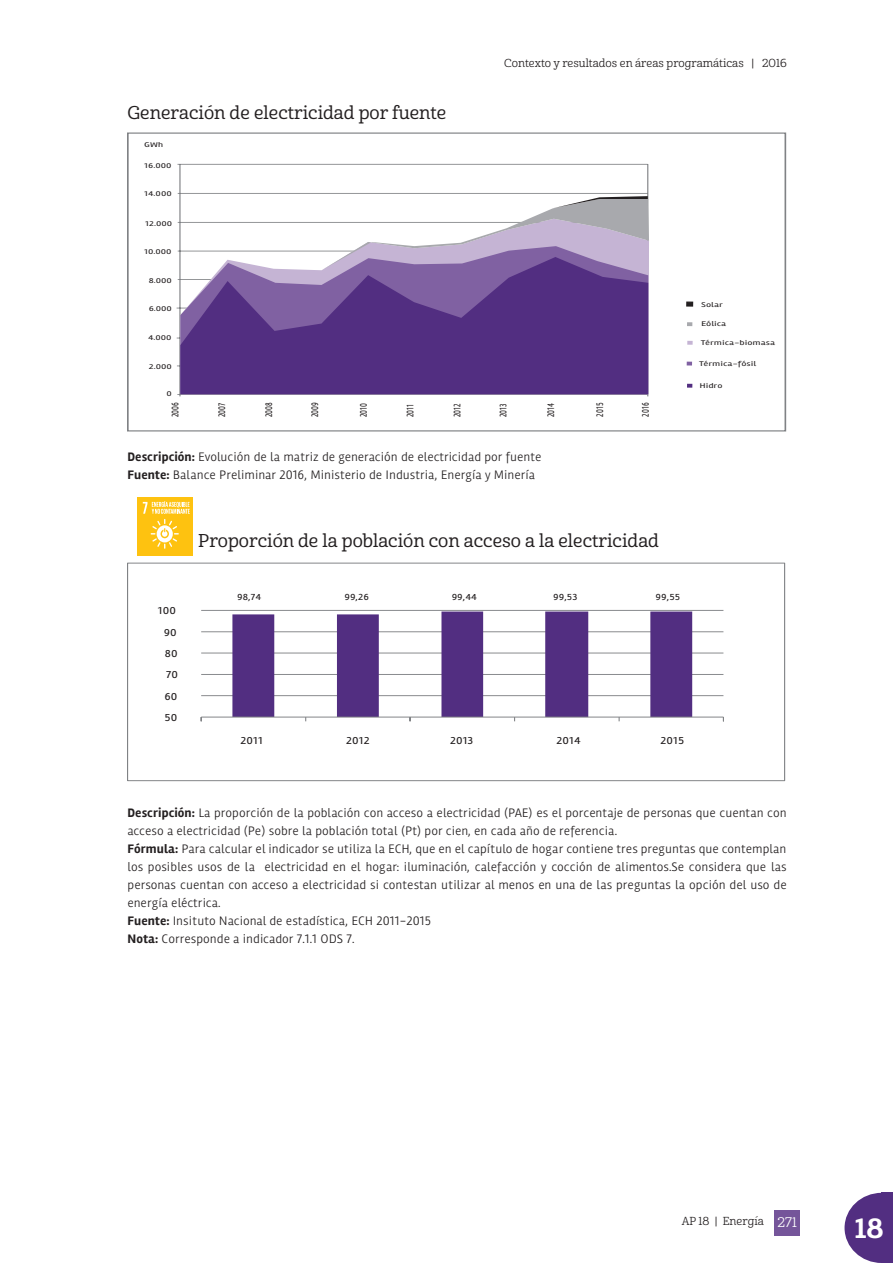
<style>
.page{position:relative;width:893px;height:1263px;background:#fff}
.page>*{position:absolute;margin:0;border:0;box-sizing:border-box;transform-origin:0 0}
.t1{font:27px "Cabrito Nor Bol";color:#fff}
.Cuadro_título{font:18px "Cabrito Nor Med";color:#231f20}
.Cuadro_fuente{font:12.75px/18px "Rambla Libro Libro";color:#231f20}
.t2{font:11.25px "Cabrito Nor Reg";color:#231f20}
.t3{font:10.35px "Rambla";color:#231f20;scale:1.16 1}
.t4{font:9.9px "Rambla";color:#231f20;scale:.72 1}
.t5{font:9.15px "Rambla";color:#231f20;scale:1.16 1}
.t6{font:7.05px "Rambla";color:#231f20;scale:1.38 1}
.s1{font-family:"Rambla Oscura"}
.s2{font-size:13.5px;color:#fff}
</style>
<div class="page">
<svg style="left:844px;top:1193px;width:37px;height:70px"></svg>
<div style="left:881px;top:1193px;width:12px;height:70px;background:#522e81"></div>
<div style="left:774px;top:1210px;width:26px;height:25px;background:#75559a"></div>
<hr style="left:177px;top:394px;width:471px;height:1px;background:#808285">
<hr style="left:180px;top:164px;width:1px;height:232px;background:#808285">
<hr style="left:647px;top:164px;width:1px;height:232px;background:#808285">
<hr style="left:177px;top:164px;width:471px;height:1px;background:#808285">
<hr style="left:177px;top:366px;width:470px;height:1px;background:#808285">
<hr style="left:178px;top:279px;width:470px;height:1px;background:#808285">
<hr style="left:178px;top:193px;width:470px;height:1px;background:#808285">
<hr style="left:178px;top:222px;width:470px;height:1px;background:#808285">
<hr style="left:178px;top:251px;width:470px;height:1px;background:#808285">
<hr style="left:177px;top:308px;width:470px;height:1px;background:#808285">
<hr style="left:177px;top:338px;width:470px;height:1px;background:#808285">
<svg style="left:180px;top:246px;width:142px;height:11px"></svg>
<svg style="left:180px;top:257px;width:468px;height:137px;background:#63428d"></svg>
<svg style="left:322px;top:196px;width:327px;height:74px"></svg>
<div style="left:686px;top:301px;width:7px;height:6px;border:1px solid #231f20"></div>
<svg style="left:687px;top:384px;width:5px;height:4px"></svg>
<svg style="left:687px;top:362px;width:5px;height:3px"></svg>
<svg style="left:687px;top:341px;width:6px;height:4px"></svg>
<svg style="left:687px;top:322px;width:5px;height:4px"></svg>
<div style="left:128px;top:563px;width:657px;height:218px;border:1px solid #808285"></div>
<hr style="left:201px;top:610px;width:522px;height:1px;background:#808285">
<hr style="left:201px;top:631px;width:522px;height:1px;background:#808285">
<hr style="left:201px;top:653px;width:522px;height:1px;background:#808285">
<hr style="left:201px;top:674px;width:522px;height:1px;background:#808285">
<hr style="left:201px;top:695px;width:522px;height:1px;background:#808285">
<svg style="left:232px;top:611px;width:460px;height:105px"></svg>
<hr style="left:201px;top:716px;width:522px;height:2px;background:#808285">
<div style="left:137px;top:497px;width:55px;height:58px;background:#fec210"></div>
<svg style="left:143px;top:501px;width:47px;height:48px"></svg>
<p class="Cuadro_título" style="left:128px;top:102px;width:320px">Generación de electricidad por fuente</p>
<p class="t6" style="left:144px;top:140px;width:16px">GWh</p>
<p class="t6" style="left:144px;top:161px;width:21px">16.000</p>
<p class="t6" style="left:144px;top:190px;width:21px">14.000</p>
<p class="t6" style="left:145px;top:219px;width:21px">12.000</p>
<p class="t6" style="left:144px;top:248px;width:21px">10.000</p>
<p class="t6" style="left:149px;top:276px;width:18px">8.000</p>
<p class="t6" style="left:149px;top:304px;width:18px">6.000</p>
<p class="t6" style="left:148px;top:334px;width:19px">4.000</p>
<p class="t6" style="left:149px;top:362px;width:18px">2.000</p>
<p class="t6" style="left:166px;top:390px;width:5px">0</p>
<p class="t2" style="left:504px;top:56px;width:284px">Contexto y resultados en áreas programáticas | 2016</p>
<p class="t6" style="left:701px;top:300px;width:17px">Solar</p>
<p class="t6" style="left:701px;top:319px;width:20px">Eólica</p>
<p class="t6" style="left:701px;top:338px;width:55px">Térmica-biomasa</p>
<p class="t6" style="left:699px;top:359px;width:43px">Térmica-fósil</p>
<p class="t6" style="left:699px;top:382px;width:18px">Hidro</p>
<p class="t4" style="left:169px;top:417px;width:22px;rotate:-90deg">2006</p>
<p class="t4" style="left:216px;top:417px;width:21px;rotate:-90deg">2007</p>
<p class="t4" style="left:263px;top:417px;width:22px;rotate:-90deg">2008</p>
<p class="t4" style="left:309px;top:417px;width:22px;rotate:-90deg">2009</p>
<p class="t4" style="left:358px;top:417px;width:21px;rotate:-90deg">2010</p>
<p class="t4" style="left:404px;top:417px;width:20px;rotate:-90deg">2011</p>
<p class="t4" style="left:451px;top:417px;width:21px;rotate:-90deg">2012</p>
<p class="t4" style="left:497px;top:417px;width:21px;rotate:-90deg">2013</p>
<p class="t4" style="left:545px;top:417px;width:21px;rotate:-90deg">2014</p>
<p class="t4" style="left:594px;top:417px;width:21px;rotate:-90deg">2015</p>
<p class="t4" style="left:640px;top:417px;width:21px;rotate:-90deg">2016</p>
<p class="Cuadro_fuente" style="left:128px;top:448px;width:415px"><span class="s1">Descripción:</span> Evolución de la matriz de generación de electricidad por fuente</p>
<p class="Cuadro_fuente" style="left:128px;top:466px;width:409px"><span class="s1">Fuente:</span> Balance Preliminar 2016, Ministerio de Industria, Energía y Minería</p>
<p class="Cuadro_título" style="left:198px;top:530px;width:462px">Proporción de la población con acceso a la electricidad</p>
<p class="t3" style="left:158px;top:605px;width:17px">100</p>
<p class="t3" style="left:164px;top:626px;width:13px">90</p>
<p class="t3" style="left:165px;top:647px;width:12px">80</p>
<p class="t3" style="left:166px;top:669px;width:12px">70</p>
<p class="t3" style="left:164px;top:690px;width:13px">60</p>
<p class="t3" style="left:165px;top:711px;width:12px">50</p>
<p class="t5" style="left:237px;top:591px;width:22px">98,74</p>
<p class="t5" style="left:344px;top:591px;width:23px">99,26</p>
<p class="t5" style="left:452px;top:591px;width:23px">99,44</p>
<p class="t5" style="left:553px;top:591px;width:22px">99,53</p>
<p class="t5" style="left:656px;top:591px;width:23px">99,55</p>
<p class="t3" style="left:241px;top:734px;width:21px">2011</p>
<p class="t3" style="left:346px;top:734px;width:22px">2012</p>
<p class="t3" style="left:450px;top:734px;width:22px">2013</p>
<p class="t3" style="left:557px;top:734px;width:22px">2014</p>
<p class="t3" style="left:661px;top:734px;width:22px">2015</p>
<p class="Cuadro_fuente" style="left:128px;top:804px;width:661px"><span class="s1">Descripción:</span> La proporción de la población con acceso a electricidad (PAE) es el porcentaje de personas que cuentan con acceso a electricidad (Pe) sobre la población total (Pt) por cien, en cada año de referencia.</p>
<p class="Cuadro_fuente" style="left:128px;top:840px;width:661px;text-align:justify"><span class="s1">Fórmula:</span> Para calcular el indicador se utiliza la ECH, que en el capítulo de hogar contiene tres preguntas que contemplan los posibles usos de la electricidad en el hogar: iluminación, calefacción y cocción de alimentos.Se considera que las personas cuentan con acceso a electricidad si contestan utilizar al menos en una de las preguntas la opción del uso de energía eléctrica.</p>
<p class="Cuadro_fuente" style="left:128px;top:912px;width:305px"><span class="s1">Fuente:</span> Insituto Nacional de estadística, ECH 2011-2015</p>
<p class="Cuadro_fuente" style="left:128px;top:930px;width:228px"><span class="s1">Nota:</span> Corresponde a indicador 7.1.1 ODS 7.</p>
<p class="t2" style="left:682px;top:1214px;width:116px">AP 18 | Energía <span class="s2">271</span></p>
<h1 class="t1" style="left:855px;top:1211px;width:30px">18</h1>
</div>
